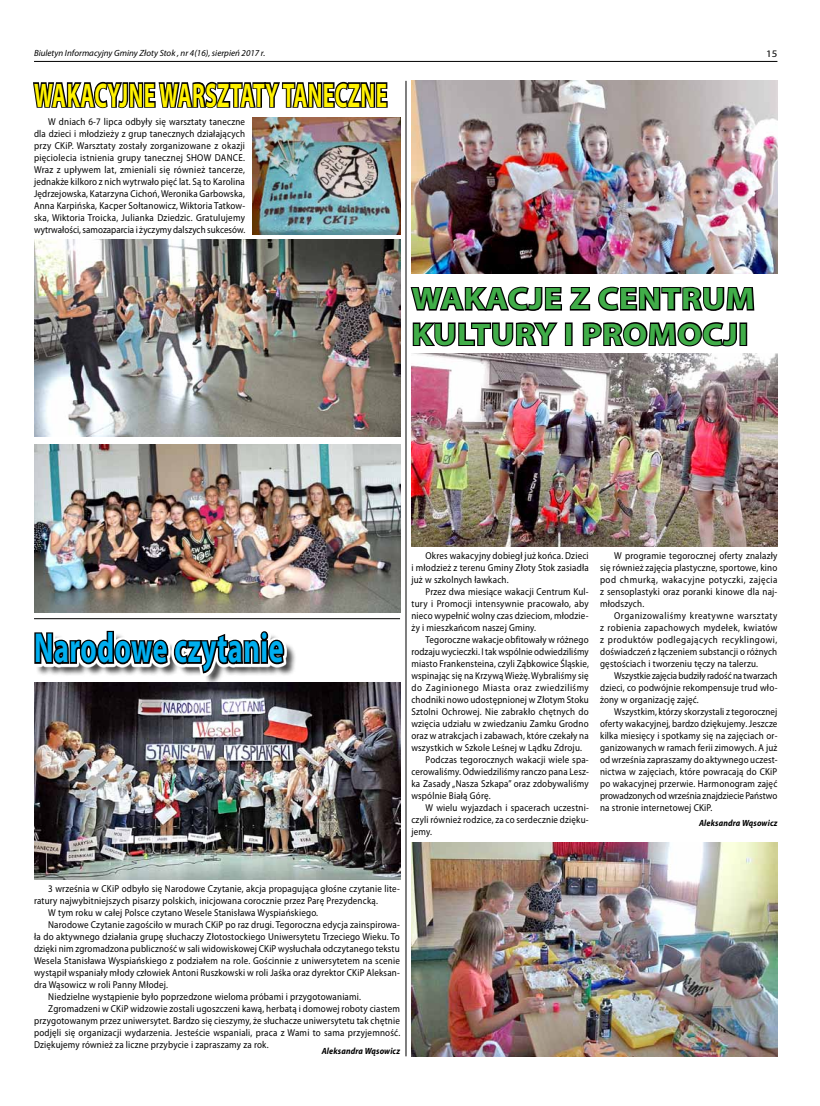
<style>
.page{position:relative;width:820px;height:1106px;background:#fff}
.page>*{position:absolute;margin:0;border:0;box-sizing:border-box;transform-origin:0 0}
.t1{font:700 42.1px "Myriad Pro";letter-spacing:.02em;color:#00aeef;scale:.67 1}
.t2{font:700 34.2px "Myriad Pro";letter-spacing:.02em;color:#fff200;scale:.62 1}
.t3{font:700 31.1px/35.4px "Myriad Pro";letter-spacing:.02em;color:#41ad49;scale:1.09 1}
.t4{font:10px/12px "Myriad Pro";letter-spacing:.02em;color:#000;text-align:justify;scale:.9 1}
.t5{font:10px "Myriad Pro";letter-spacing:.055em;color:#000;scale:.9 1}
.t6{font:10px "Myriad Pro";letter-spacing:.02em;color:#000;scale:1.1 1}
.t7{font:italic 9px "Myriad Pro";color:#000}
.t8{font:italic 700 9px "Myriad Pro";letter-spacing:.02em;color:#000;scale:.9 1}
</style>
<div class="page">
<hr style="left:34px;top:61px;width:743px;height:1px;background:#000">
<div style="left:36px;top:632px;width:261px;height:53px;background:#000;opacity:.75"></div>
<div style="left:31px;top:628px;width:256px;height:48px;background:#fff"></div>
<svg style="left:34px;top:630px;width:252px;height:45px"></svg>
<svg style="left:410px;top:286px;width:345px;height:25px"></svg>
<svg style="left:412px;top:322px;width:146px;height:25px"></svg>
<div style="left:564px;top:322px;width:8px;height:24px;border:3px solid #000"></div>
<svg style="left:582px;top:322px;width:155px;height:25px"></svg>
<div style="left:739px;top:322px;width:7px;height:24px;border:3px solid #000"></div>
<svg style="left:33px;top:60px;width:356px;height:49px"></svg>
<img style="left:252px;top:117px;width:148px;height:117px">
<img style="left:34px;top:240px;width:366px;height:196px">
<img style="left:34px;top:444px;width:366px;height:168px">
<hr style="left:405px;top:81px;width:1px;height:975px;background:#000">
<img style="left:411px;top:81px;width:366px;height:193px">
<img style="left:411px;top:353px;width:366px;height:193px">
<img style="left:411px;top:842px;width:366px;height:214px">
<hr style="left:34px;top:618px;width:366px;height:1px;background:#000">
<img style="left:34px;top:682px;width:366px;height:198px">
<p class="t7" style="left:34px;top:48px;width:233px">Biuletyn Informacyjny Gminy Złoty Stok , nr 4(16), sierpień 2017 r.</p>
<h2 class="t2" style="left:34px;top:73px;width:571px">WAKACYJNE WARSZTATY TANECZNE</h2>
<p class="t4" style="left:34px;top:115px;width:236px;text-indent:14px">W dniach 6-7 lipca odbyły się warsztaty taneczne dla dzieci i młodzieży z grup tanecznych działających przy CKiP. Warsztaty zostały zorganizowane z okazji pięciolecia istnienia grupy tanecznej SHOW DANCE.<br>Wraz z upływem lat, zmieniali się również tancerze, jednakże kilkoro z nich wytrwało pięć lat. Są to Karolina Jędrzejowska, Katarzyna Cichoń, Weronika Garbowska, Anna Karpińska, Kacper Sołtanowicz, Wiktoria Tatkow&shy;ska, Wiktoria Troicka, Julianka Dziedzic. Gratulujemy wytrwałości, samozaparcia i życzymy dalszych sukcesów.</p>
<p class="t6" style="left:765px;top:48px;width:12px">15</p>
<h3 class="t3" style="left:411px;top:280px;width:316px">WAKACJE Z CENTRUM<br>KULTURY I PROMOCJI</h3>
<h1 class="t1" style="left:34px;top:620px;width:374px">Narodowe czytanie</h1>
<p class="t4" style="left:411px;top:549px;width:198px;text-indent:14px">Okres wakacyjny dobiegł już końca. Dzieci i młodzież z terenu Gminy Złoty Stok zasiadła już w szkolnych ławkach.</p>
<p class="t4" style="left:411px;top:585px;width:198px;text-indent:14px">Przez dwa miesiące wakacji Centrum Kul&shy;tury i Promocji intensywnie pracowało, aby nieco wypełnić wolny czas dzieciom, młodzie&shy;ży i mieszkańcom naszej Gminy.</p>
<p class="t4" style="left:425px;top:633px;width:183px">Tegoroczne wakacje obfitowały w różnego</p>
<p class="t4" style="left:411px;top:645px;width:198px">rodzaju wycieczki. I tak wspólnie odwiedziliśmy</p>
<p class="t4" style="left:411px;top:657px;width:199px">miasto Frankensteina, czyli Ząbkowice Śląskie,</p>
<p class="t4" style="left:411px;top:669px;width:198px">wspinając się na Krzywą Wieżę. Wybraliśmy się</p>
<p class="t5" style="left:411px;top:681px;width:198px">do Zaginionego Miasta oraz zwiedziliśmy</p>
<p class="t4" style="left:411px;top:693px;width:198px">chodniki nowo udostępnionej w Złotym Stoku</p>
<p class="t4" style="left:411px;top:705px;width:198px">Sztolni Ochrowej. Nie zabrakło chętnych do</p>
<p class="t4" style="left:411px;top:717px;width:198px">wzięcia udziału w zwiedzaniu Zamku Grodno</p>
<p class="t4" style="left:411px;top:729px;width:198px">oraz w atrakcjach i zabawach, które czekały na</p>
<p class="t4" style="left:411px;top:741px;width:191px">wszystkich w Szkole Leśnej w Lądku Zdroju.</p>
<p class="t4" style="left:425px;top:753px;width:183px">Podczas tegorocznych wakacji wiele spa-</p>
<p class="t4" style="left:411px;top:765px;width:198px">cerowaliśmy. Odwiedziliśmy ranczo pana Lesz-</p>
<p class="t4" style="left:411px;top:777px;width:198px">ka Zasady „Nasza Szkapa” oraz zdobywaliśmy</p>
<p class="t4" style="left:411px;top:789px;width:89px">wspólnie Białą Górę.</p>
<p class="t4" style="left:425px;top:801px;width:183px">W wielu wyjazdach i spacerach uczestni-</p>
<p class="t4" style="left:411px;top:813px;width:198px">czyli również rodzice, za co serdecznie dzięku-</p>
<p class="t4" style="left:411px;top:825px;width:24px">jemy.</p>
<p class="t4" style="left:600px;top:549px;width:198px;text-indent:14px">W programie tegorocznej oferty znalazły się również zajęcia plastyczne, sportowe, kino pod chmurką, wakacyjne potyczki, zajęcia z sensoplastyki oraz poranki kinowe dla naj&shy;młodszych.</p>
<p class="t4" style="left:600px;top:609px;width:198px;text-indent:14px">Organizowaliśmy kreatywne warsztaty z robienia zapachowych mydełek, kwiatów z produktów podlegających recyklingowi, doświadczeń z łączeniem substancji o różnych gęstościach i tworzeniu tęczy na talerzu.</p>
<p class="t4" style="left:600px;top:669px;width:198px;text-indent:14px">Wszystkie zajęcia budziły radość na twarzach dzieci, co podwójnie rekompensuje trud wło&shy;żony w organizację zajęć.</p>
<p class="t4" style="left:600px;top:705px;width:198px;text-indent:14px">Wszystkim, którzy skorzystali z tegorocznej oferty wakacyjnej, bardzo dziękujemy. Jeszcze kilka miesięcy i spotkamy się na zajęciach or&shy;ganizowanych w ramach ferii zimowych. A już od września zapraszamy do aktywnego uczest&shy;nictwa w zajęciach, które powracają do CKiP po wakacyjnej przerwie. Harmonogram zajęć prowadzonych od września znajdziecie Państwo na stronie internetowej CKiP.</p>
<p class="t8" style="left:698px;top:817px;width:88px">Aleksandra Wąsowicz</p>
<p class="t4" style="left:48px;top:882px;width:392px">3 września w CKiP odbyło się Narodowe Czytanie, akcja propagująca głośne czytanie lite-</p>
<p class="t4" style="left:34px;top:894px;width:383px">ratury najwybitniejszych pisarzy polskich, inicjowana corocznie przez Parę Prezydencką.</p>
<p class="t4" style="left:48px;top:906px;width:301px">W tym roku w całej Polsce czytano Wesele Stanisława Wyspiańskiego.</p>
<p class="t4" style="left:48px;top:918px;width:392px">Narodowe Czytanie zagościło w murach CKiP po raz drugi. Tegoroczna edycja zainspirowa-</p>
<p class="t4" style="left:34px;top:930px;width:408px">ła do aktywnego działania grupę słuchaczy Złotostockiego Uniwersytetu Trzeciego Wieku. To</p>
<p class="t4" style="left:34px;top:942px;width:407px">dzięki nim zgromadzona publiczność w sali widowiskowej CKiP wysłuchała odczytanego tekstu</p>
<p class="t4" style="left:34px;top:954px;width:408px">Wesela Stanisława Wyspiańskiego z podziałem na role. Gościnnie z uniwersytetem na scenie</p>
<p class="t4" style="left:34px;top:966px;width:408px">wystąpił wspaniały młody człowiek Antoni Ruszkowski w roli Jaśka oraz dyrektor CKiP Aleksan-</p>
<p class="t4" style="left:34px;top:978px;width:150px">dra Wąsowicz w roli Panny Młodej.</p>
<p class="t4" style="left:48px;top:990px;width:349px">Niedzielne wystąpienie było poprzedzone wieloma próbami i przygotowaniami.</p>
<p class="t4" style="left:48px;top:1002px;width:392px">Zgromadzeni w CKiP widzowie zostali ugoszczeni kawą, herbatą i domowej roboty ciastem</p>
<p class="t4" style="left:34px;top:1014px;width:408px">przygotowanym przez uniwersytet. Bardzo się cieszymy, że słuchacze uniwersytetu tak chętnie</p>
<p class="t4" style="left:34px;top:1026px;width:408px">podjęli się organizacji wydarzenia. Jesteście wspaniali, praca z Wami to sama przyjemność.</p>
<p class="t4" style="left:34px;top:1038px;width:262px">Dziękujemy również za liczne przybycie i zapraszamy za rok.</p>
<p class="t8" style="left:321px;top:1045px;width:88px">Aleksandra Wąsowicz</p>
</div>
